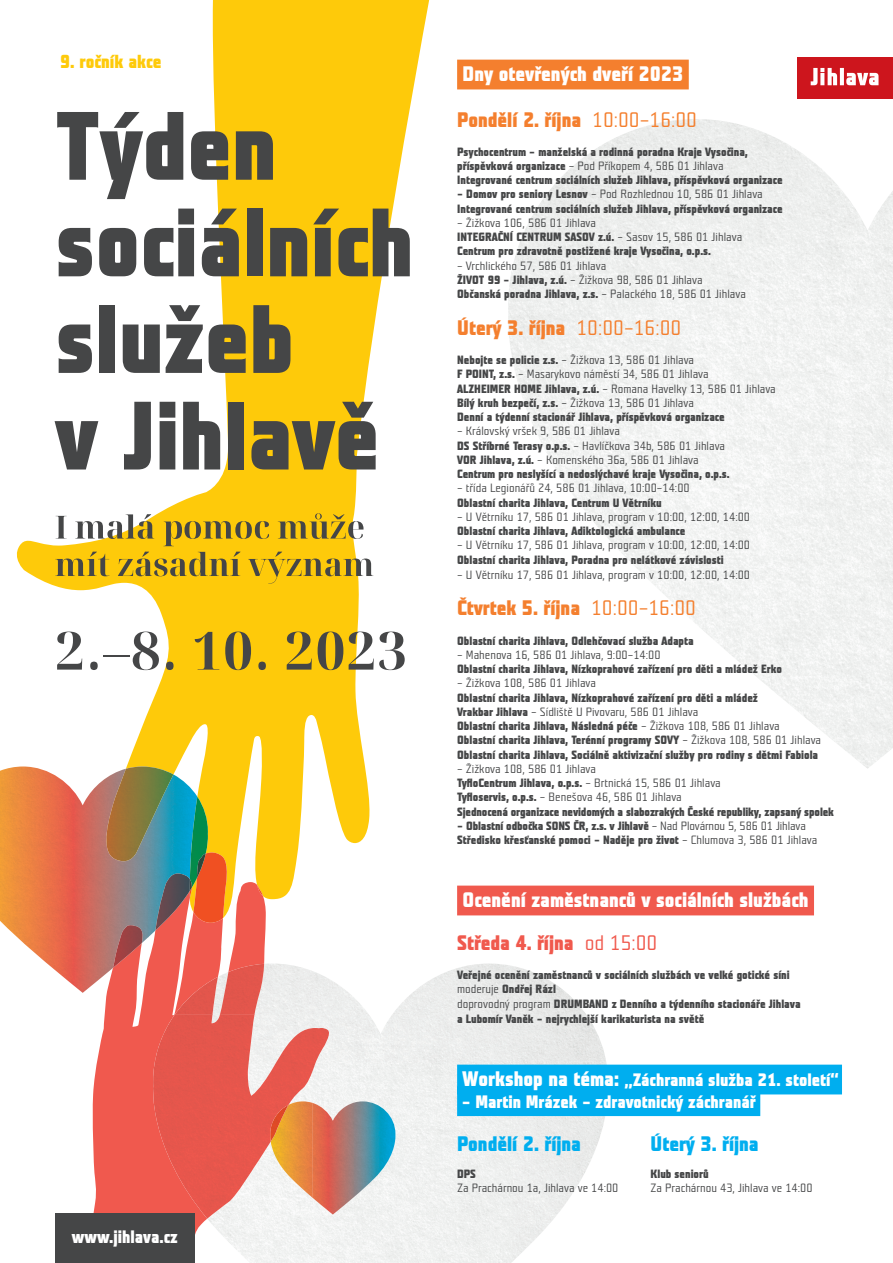
<style>
.page{position:relative;width:893px;height:1263px;background:#fff}
.page>*{position:absolute;margin:0;border:0;box-sizing:border-box;transform-origin:0 0}
.t1{font:700 96.75px/96.6px "Teuton Fett";color:#454647}
.t2{font:700 52.5px "Noto Serif Display";letter-spacing:.03em;color:#454647}
.t3{font:700 21px "Teuton Fett";color:#f47f2e}
.t4{font:700 21px "Teuton Fett";color:#fff}
.t5{font:700 21px "Teuton Fett";color:#00aeef}
.t6{font:700 21px "Teuton Fett";color:#f0594d}
.t7{font:700 18.9px "Teuton Fett";color:#feca0a}
.t8{font:700 18px "Teuton Fett";color:#fff}
.t9{font:700 12px/14.2px "Teuton Fett";color:#454647}
.t10{font:12px/14.2px "Teuton Mager";color:#454647}
.s1{font-family:"Teuton Mager";font-weight:400}
.s2{font-family:"Teuton Fett";font-weight:700}
.s3{font-size:21px}
</style>
<div class="page">
<img style="left:0;top:857px;width:86px;height:136px">
<img style="left:0;top:767px;width:12px;height:90px">
<img style="left:508px;top:169px;width:385px;height:299px">
<img style="left:570px;top:119px;width:251px;height:50px">
<div style="left:360px;top:1063px;width:153px;height:200px;background:#eff1f0"></div>
<img style="left:513px;top:966px;width:51px;height:295px">
<img style="left:564px;top:991px;width:44px;height:214px">
<img style="left:286px;top:1106px;width:26px;height:91px">
<img style="left:312px;top:1103px;width:42px;height:111px">
<img style="left:354px;top:1101px;width:41px;height:96px">
<svg style="left:12px;top:0;width:417px;height:918px"></svg>
<img style="left:99px;top:766px;width:109px;height:121px">
<svg style="left:86px;top:891px;width:137px;height:372px;fill:#f0594e"></svg>
<img style="left:113px;top:873px;width:77px;height:95px">
<img style="left:148px;top:1014px;width:138px;height:205px">
<img style="left:175px;top:964px;width:89px;height:51px">
<img style="left:286px;top:1028px;width:46px;height:78px">
<img style="left:270px;top:1105px;width:19px;height:37px">
<svg style="left:190px;top:852px;width:76px;height:120px"></svg>
<div style="left:457px;top:60px;width:232px;height:29px;background:#f47f2e"></div>
<div style="left:55px;top:1213px;width:139px;height:50px;background:#454647"></div>
<div style="left:797px;top:57px;width:96px;height:41px;background:#cd151d"></div>
<svg style="left:811px;top:68px;width:67px;height:17px"></svg>
<div style="left:457px;top:885px;width:357px;height:30px;background:#f0594d"></div>
<div style="left:457px;top:1065px;width:385px;height:29px;background:#00aeef"></div>
<div style="left:457px;top:1086px;width:303px;height:30px;background:#00aeef"></div>
<svg style="left:55px;top:552px;width:318px;height:32px;background:#d5ae20"></svg>
<svg style="left:56px;top:513px;width:307px;height:33px"></svg>
<h3 class="t7" style="left:60px;top:52px;width:103px">9. ročník akce</h3>
<h1 class="t1" style="left:55px;top:103px;width:360px">Týden sociálních služeb<br>v Jihlavě</h1>
<h2 class="t2" style="left:55px;top:615px;width:353px">2.–8. 10. 2023</h2>
<h3 class="t8" style="left:72px;top:1228px;width:107px">www.jihlava.cz</h3>
<h3 class="t4" style="left:463px;top:63px;width:222px">Dny otevřených dveří 2023</h3>
<h3 class="t3" style="left:457px;top:109px;width:241px">Pondělí 2. října <span class="s1">10:00–16:00</span></h3>
<p class="t9" style="left:457px;top:145px;width:292px">Psychocentrum – manželská a rodinná poradna Kraje Vysočina,</p>
<p class="t10" style="left:457px;top:159px;width:268px"><span class="s2">příspěvková organizace</span> – Pod Příkopem 4, 586 01 Jihlava</p>
<p class="t9" style="left:457px;top:173px;width:327px">Integrované centrum sociálních služeb Jihlava, příspěvková organizace</p>
<p class="t10" style="left:457px;top:187px;width:307px"><span class="s2">– Domov pro seniory Lesnov</span> – Pod Rozhlednou 10, 586 01 Jihlava</p>
<p class="t9" style="left:457px;top:202px;width:327px">Integrované centrum sociálních služeb Jihlava, příspěvková organizace</p>
<p class="t10" style="left:457px;top:216px;width:140px">– Žižkova 106, 586 01 Jihlava</p>
<p class="t9" style="left:457px;top:230px;width:286px">INTEGRAČNÍ CENTRUM SASOV z.ú. <span class="s1">– Sasov 15, 586 01 Jihlava<br></span>Centrum pro zdravotně postižené kraje Vysočina, o.p.s.</p>
<p class="t10" style="left:457px;top:259px;width:247px">– Vrchlického 57, 586 01 Jihlava<br><span class="s2">ŽIVOT 99 – Jihlava, z.ú.</span> – Žižkova 98, 586 01 Jihlava</p>
<p class="t9" style="left:457px;top:287px;width:290px">Občanská poradna Jihlava, z.s. <span class="s1">– Palackého 18, 586 01 Jihlava</span></p>
<h3 class="t3" style="left:457px;top:317px;width:226px">Úterý 3. října <span class="s1">10:00–16:00</span></h3>
<p class="t10" style="left:457px;top:353px;width:320px"><span class="s2">Nebojte se policie z.s.</span> – Žižkova 13, 586 01 Jihlava<br><span class="s2">F POINT, z.s.</span> – Masarykovo náměstí 34, 586 01 Jihlava<br><span class="s2">ALZHEIMER HOME Jihlava, z.ú.</span> – Romana Havelky 13, 586 01 Jihlava <span class="s2">Bílý kruh bezpečí, z.s.</span> – Žižkova 13, 586 01 Jihlava</p>
<p class="t9" style="left:457px;top:410px;width:269px">Denní a týdenní stacionář Jihlava, příspěvková organizace</p>
<p class="t10" style="left:457px;top:424px;width:269px">– Královský vršek 9, 586 01 Jihlava<br><span class="s2">DS Stříbrné Terasy o.p.s.</span> – Havlíčkova 34b, 586 01 Jihlava<br><span class="s2">VOR Jihlava, z.ú.</span> – Komenského 36a, 586 01 Jihlava</p>
<p class="t9" style="left:457px;top:467px;width:274px">Centrum pro neslyšící a nedoslýchavé kraje Vysočina, o.p.s.</p>
<p class="t10" style="left:457px;top:481px;width:234px">– třída Legionářů 24, 586 01 Jihlava, 10:00–14:00</p>
<p class="t9" style="left:457px;top:496px;width:206px">Oblastní charita Jihlava, Centrum U Větrníku</p>
<p class="t10" style="left:457px;top:510px;width:294px">– U Větrníku 17, 586 01 Jihlava, program v 10:00, 12:00, 14:00</p>
<p class="t9" style="left:457px;top:524px;width:230px">Oblastní charita Jihlava, Adiktologická ambulance</p>
<p class="t10" style="left:457px;top:538px;width:294px">– U Větrníku 17, 586 01 Jihlava, program v 10:00, 12:00, 14:00</p>
<p class="t9" style="left:457px;top:553px;width:268px">Oblastní charita Jihlava, Poradna pro nelátkové závislosti</p>
<p class="t10" style="left:457px;top:568px;width:294px">– U Větrníku 17, 586 01 Jihlava, program v 10:00, 12:00, 14:00</p>
<h3 class="t3" style="left:457px;top:598px;width:240px">Čtvrtek 5. října <span class="s1">10:00–16:00</span></h3>
<p class="t9" style="left:457px;top:634px;width:238px">Oblastní charita Jihlava, Odlehčovací služba Adapta</p>
<p class="t10" style="left:457px;top:648px;width:205px">– Mahenova 16, 586 01 Jihlava, 9:00–14:00</p>
<p class="t9" style="left:457px;top:662px;width:326px">Oblastní charita Jihlava, Nízkoprahové zařízení pro děti a mládež Erko</p>
<p class="t10" style="left:457px;top:677px;width:140px">– Žižkova 108, 586 01 Jihlava</p>
<p class="t9" style="left:457px;top:691px;width:302px">Oblastní charita Jihlava, Nízkoprahové zařízení pro děti a mládež</p>
<p class="t10" style="left:457px;top:705px;width:243px"><span class="s2">Vrakbar Jihlava</span> – Sídliště U Pivovaru, 586 01 Jihlava</p>
<p class="t9" style="left:457px;top:719px;width:365px">Oblastní charita Jihlava, Následná péče <span class="s1">– Žižkova 108, 586 01 Jihlava<br></span>Oblastní charita Jihlava, Terénní programy SOVY <span class="s1">– Žižkova 108, 586 01 Jihlava<br></span>Oblastní charita Jihlava, Sociálně aktivizační služby pro rodiny s dětmi Fabiola</p>
<p class="t10" style="left:457px;top:762px;width:140px">– Žižkova 108, 586 01 Jihlava</p>
<p class="t9" style="left:457px;top:776px;width:265px">TyfloCentrum Jihlava, o.p.s. <span class="s1">– Brtnická 15, 586 01 Jihlava</span></p>
<p class="t10" style="left:457px;top:790px;width:226px"><span class="s2">Tyfloservis, o.p.s.</span> – Benešova 46, 586 01 Jihlava</p>
<p class="t9" style="left:457px;top:805px;width:378px">Sjednocená organizace nevidomých a slabozrakých České republiky, zapsaný spolek</p>
<p class="t9" style="left:457px;top:819px;width:362px">– Oblastní odbočka SONS ČR, z.s. v Jihlavě <span class="s1">– Nad Plovárnou 5, 586 01 Jihlava<br></span>Středisko křesťanské pomoci – Naděje pro život <span class="s1">– Chlumova 3, 586 01 Jihlava</span></p>
<h3 class="t4" style="left:463px;top:889px;width:347px">Ocenění zaměstnanců v sociálních službách</h3>
<h3 class="t6" style="left:457px;top:932px;width:202px">Středa 4. října <span class="s1">od 15:00</span></h3>
<p class="t9" style="left:457px;top:968px;width:345px">Veřejné ocenění zaměstnanců v sociálních službách ve velké gotické síni <span class="s1">moderuje</span> Ondřej Rázl<br><span class="s1">doprovodný program</span> DRUMBAND z Denního a týdenního stacionáře Jihlava a Lubomír Vaněk – nejrychlejší karikaturista na světě</p>
<h3 class="t8" style="left:463px;top:1071px;width:377px"><span class="s3">Workshop na téma:</span> „Záchranná služba 21. století“</h3>
<h3 class="t8" style="left:462px;top:1092px;width:295px">– Martin Mrázek – zdravotnický záchranář</h3>
<h3 class="t5" style="left:457px;top:1133px;width:125px">Pondělí 2. října</h3>
<p class="t9" style="left:457px;top:1167px;width:20px">DPS</p>
<p class="t10" style="left:457px;top:1181px;width:163px">Za Prachárnou 1a, Jihlava ve 14:00</p>
<h3 class="t5" style="left:651px;top:1133px;width:110px">Úterý 3. října</h3>
<p class="t9" style="left:651px;top:1167px;width:60px">Klub seniorů</p>
<p class="t10" style="left:651px;top:1181px;width:164px">Za Prachárnou 43, Jihlava ve 14:00</p>
</div>
